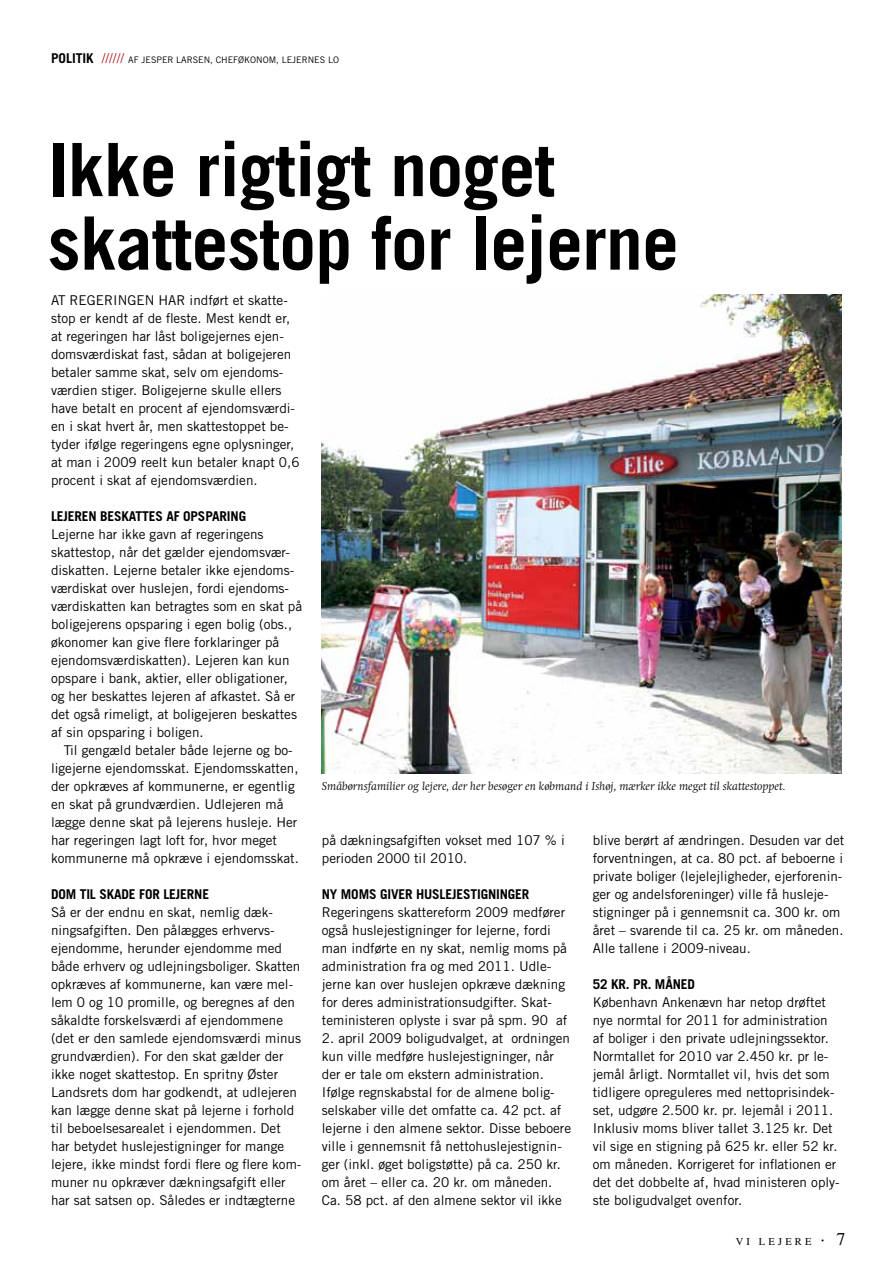
<style>
.page{position:relative;width:893px;height:1263px;background:#fff}
.page>*{position:absolute;margin:0;border:0;box-sizing:border-box;transform-origin:0 0}
.t1{font:700 73.65px/73.5px "Trade Gothic";letter-spacing:-.01em;color:#000}
.t2{font:13.5px/18px "Trade Gothic";color:#000}
.t3{font:700 13.5px "Trade Gothic";letter-spacing:-.01em;color:#000}
.t4{font:italic 300 12px "Swift EF";color:#000}
.t5{font:10.5px "Times";letter-spacing:.3em;color:#000}
.t6{font:9px "Trade Gothic";color:#000}
.s1{font-weight:400;color:#ae1b1f}
.s2{font-weight:400;font-size:9px}
.s3{font-size:18px}
</style>
<div class="page">
<img style="left:322px;top:295px;width:520px;height:479px">
<p class="t3" style="left:51px;top:50px;width:97px">POLITIK <span class="s1">//////</span> <span class="s2">Af Jespe</span></p>
<p class="t6" style="left:168px;top:54px;width:32px">r Larsen</p>
<p class="t6" style="left:210px;top:54px;width:12px">, chef</p>
<p class="t6" style="left:238px;top:54px;width:14px">økonom</p>
<p class="t6" style="left:276px;top:54px;width:38px">, Lejernes</p>
<p class="t6" style="left:328px;top:54px;width:13px">LO</p>
<h1 class="t1" style="left:48px;top:132px;width:633px">IKKE RIGTIGT NOGET<br>SKATTESTOP FOR LEJERNE</h1>
<p class="t2" style="left:51px;top:291px;width:250px">At rege rin gen har indført et skatte&shy;stop er kendt af de fleste. Mest kendt er, at regeringen har låst boligejernes ejen&shy;domsværdiskat fast, sådan at boligejeren betaler samme skat, selv om ejendoms&shy;værdien stiger. Boligejerne skulle ellers have betalt en procent af ejendomsværdi&shy;en i skat hvert år, men skattestoppet be&shy;tyder ifølge regeringens egne oplysninger, at man i 2009 reelt kun betaler knapt 0,6 procent i skat af ejendomsværdien.</p>
<p class="t3" style="left:51px;top:508px;width:197px">LEJEREN BESKATTES AF OPSPARING</p>
<p class="t2" style="left:51px;top:525px;width:253px">Lejerne har ikke gavn af regeringens skattestop, når det gælder ejendomsvær&shy;diskatten. Lejerne betaler ikke ejendoms&shy;værdiskat over huslejen, fordi ejendoms&shy;værdiskatten kan betragtes som en skat på boligejerens opsparing i egen bolig (obs., økonomer kan give flere forklaringer på ejendomsværdiskatten). Lejeren kan kun opspare i bank, aktier, eller obligationer, og her beskattes lejeren af afkastet. Så er det også rimeligt, at boligejeren beskattes af sin opsparing i boligen.</p>
<p class="t2" style="left:51px;top:741px;width:249px;text-indent:13px">Til gengæld betaler både lejerne og bo&shy;ligejerne ejendomsskat. Ejendomsskatten, der opkræves af kommunerne, er egentlig en skat på grundværdien. U dlejeren må lægge denne skat på lejerens husleje. Her har regeringen lagt loft for, hvor meget kommunerne må opkræve i ejendomsskat.</p>
<p class="t3" style="left:51px;top:886px;width:160px">DOM TIL SKADE FOR LEJERNE</p>
<p class="t2" style="left:51px;top:903px;width:252px">Så er der endnu en skat, nemlig dæk&shy;ningsafgiften. Den pålægges erhvervs&shy;ejendomme, herunder ejendomme med både erhverv og udlejningsboliger. Skatten opkræves af kommunerne, kan være mel&shy;lem 0 og 10 promille, og beregnes af den såkaldte forskelsværdi af ejendommene (det er den samlede ejendomsværdi minus grundværdien). For den skat gælder der ikke noget skattestop. En spritny Øster Landsrets dom har godkendt, at udlejeren kan lægge denne skat på lejerne i forhold til beboelsesarealet i ejendommen. Det har betydet huslejestigninger for mange lejere, ikke mindst fordi flere og flere kom&shy;muner nu opkræver dækningsafgift eller har sat satsen op. Således er indtægterne</p>
<p class="t4" style="left:322px;top:779px;width:465px">Småbørnsfamilier og lejere, der her besøger en købmand i Ishøj, mærker ikke meget til skattestoppet.</p>
<p class="t2" style="left:322px;top:831px;width:244px">på dækningsafgiften vokset med 107 % i perioden 2000 til 2010.</p>
<p class="t3" style="left:322px;top:886px;width:209px">NY MOMS GIVER HUSLEJESTIGNINGER</p>
<p class="t2" style="left:322px;top:903px;width:247px">Regeringens skattereform 2009 medfører også huslejestigninger for lejerne, fordi man indførte en ny skat, nemlig moms på administration fra og med 2011. Udle&shy;jerne kan over huslejen opkræve dækning for deres administrationsudgifter. Skat&shy;teministeren oplyste i svar på spm. 90 af</p>
<p class="t2" style="left:322px;top:1029px;width:251px">2. april 2009 boligudvalget, at ordningen kun ville medføre huslejestigninger, når der er tale om ekstern administration.<br>Ifølge regnskabstal for de almene bolig&shy;selskaber ville det omfatte ca. 42 pct. af lejerne i den almene sektor. Disse beboere ville i gennemsnit få nettohuslejestignin&shy;ger (inkl. øget boligstøtte) på ca. 250 kr. om året – eller ca. 20 kr. om måneden.<br>Ca. 58 pct. af den almene sektor vil ikke</p>
<p class="t2" style="left:593px;top:831px;width:253px">blive berørt af ændringen. Desuden var det forventningen, at ca. 80 pct. af beboerne i private boliger (lejelejligheder, ejerforenin&shy;ger og andelsforeninger) ville få husleje&shy;stigninger på i gennemsnit ca. 300 kr. om året – svarende til ca. 25 kr. om måneden.<br>Alle tallene i 2009-niveau.</p>
<p class="t3" style="left:593px;top:976px;width:104px">52 KR. PR. MÅNED</p>
<p class="t2" style="left:593px;top:993px;width:249px">København Ankenævn har netop drøftet nye normtal for 2011 for administration af boliger i den private udlejningssektor.<br>Normtallet for 2010 var 2.450 kr. pr le&shy;jemål årligt. Normtallet vil, hvis det som tidligere opreguleres med nettoprisindek&shy;set, udgøre 2.500 kr. pr. lejemål i 2011.<br>Inklusiv moms bliver tallet 3.125 kr. Det vil sige en stigning på 625 kr. eller 52 kr. om måneden. Korrigeret for inflationen er det det dobbelte af, hvad ministeren oply&shy;ste boligudvalget ovenfor.</p>
<p class="t5" style="left:736px;top:1236px;width:111px">VI LEJERE <span class="s3">· 7</span></p>
</div>
